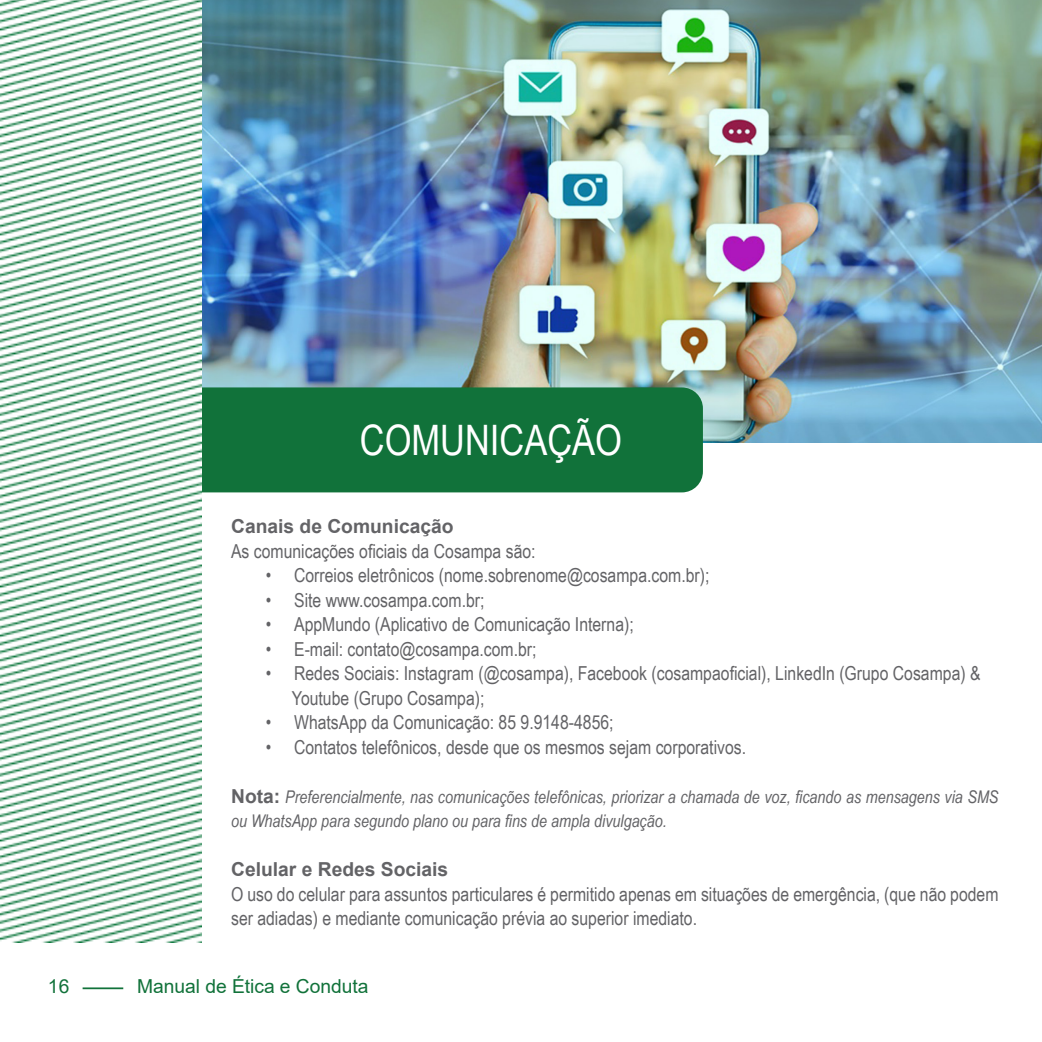
<style>
.page{position:relative;width:1042px;height:1042px;background:#fff}
.page>*{position:absolute;margin:0;border:0;box-sizing:border-box;transform-origin:0 0}
.t1{font:42px "Arial Narrow";color:#fff}
.t2{font:19.25px/24.5px "Arial Narrow";color:#636366}
.t3{font:700 19.25px "Arial";color:#636366}
.t4{font:19.25px "Arial";color:#11723a}
.t5{font:italic 17.5px/24.5px "Arial Narrow";color:#636366}
.s1{font-family:"Arial";font-weight:700;font-style:normal;font-size:19.25px}
</style>
<div class="page">
<img style="left:201px;top:0;width:840px;height:443px">
<div style="left:0;top:387px;width:703px;height:105px;background:#11723a"></div>
<hr style="left:83px;top:987px;width:40px;height:2px;background:#11723a">
<img style="left:1px;top:0;width:200px;height:943px">
<p class="t1" style="left:360px;top:409px;width:264px">COMUNICAÇÃO</p>
<p class="t3" style="left:231px;top:513px;width:224px">Canais de Comunicação</p>
<p class="t2" style="left:231px;top:538px;width:306px">As comunicações oficiais da Cosampa são:</p>
<p class="t2" style="left:266px;top:562px;width:445px">• Correios eletrônicos (nome.sobrenome@cosampa.com.br);</p>
<p class="t2" style="left:266px;top:587px;width:220px">• Site www.cosampa.com.br;</p>
<p class="t2" style="left:266px;top:611px;width:369px">• AppMundo (Aplicativo de Comunicação Interna);</p>
<p class="t2" style="left:266px;top:636px;width:272px">• E-mail: contato@cosampa.com.br;</p>
<p class="t2" style="left:266px;top:660px;width:716px">• Redes Sociais: Instagram (@cosampa), Facebook (cosampaoficial), LinkedIn (Grupo Cosampa) &amp;</p>
<p class="t2" style="left:292px;top:685px;width:194px">Youtube (Grupo Cosampa);</p>
<p class="t2" style="left:266px;top:709px;width:349px">• WhatsApp da Comunicação: 85 9.9148-4856;</p>
<p class="t2" style="left:266px;top:734px;width:482px">• Contatos telefônicos, desde que os mesmos sejam corporativos.</p>
<p class="t5" style="left:231px;top:784px;width:769px"><span class="s1">Nota:</span> Preferencialmente, nas comunicações telefônicas, priorizar a chamada de voz, ficando as mensagens via SMS ou WhatsApp para segundo plano ou para fins de ampla divulgação.</p>
<p class="t3" style="left:231px;top:856px;width:219px">Celular e Redes Sociais</p>
<p class="t2" style="left:231px;top:881px;width:769px">O uso do celular para assuntos particulares é permitido apenas em situações de emergência, (que não podem ser adiadas) e mediante comunicação prévia ao superior imediato.</p>
<p class="t4" style="left:48px;top:973px;width:23px">16</p>
<p class="t4" style="left:137px;top:973px;width:233px">Manual de Ética e Conduta</p>
</div>
